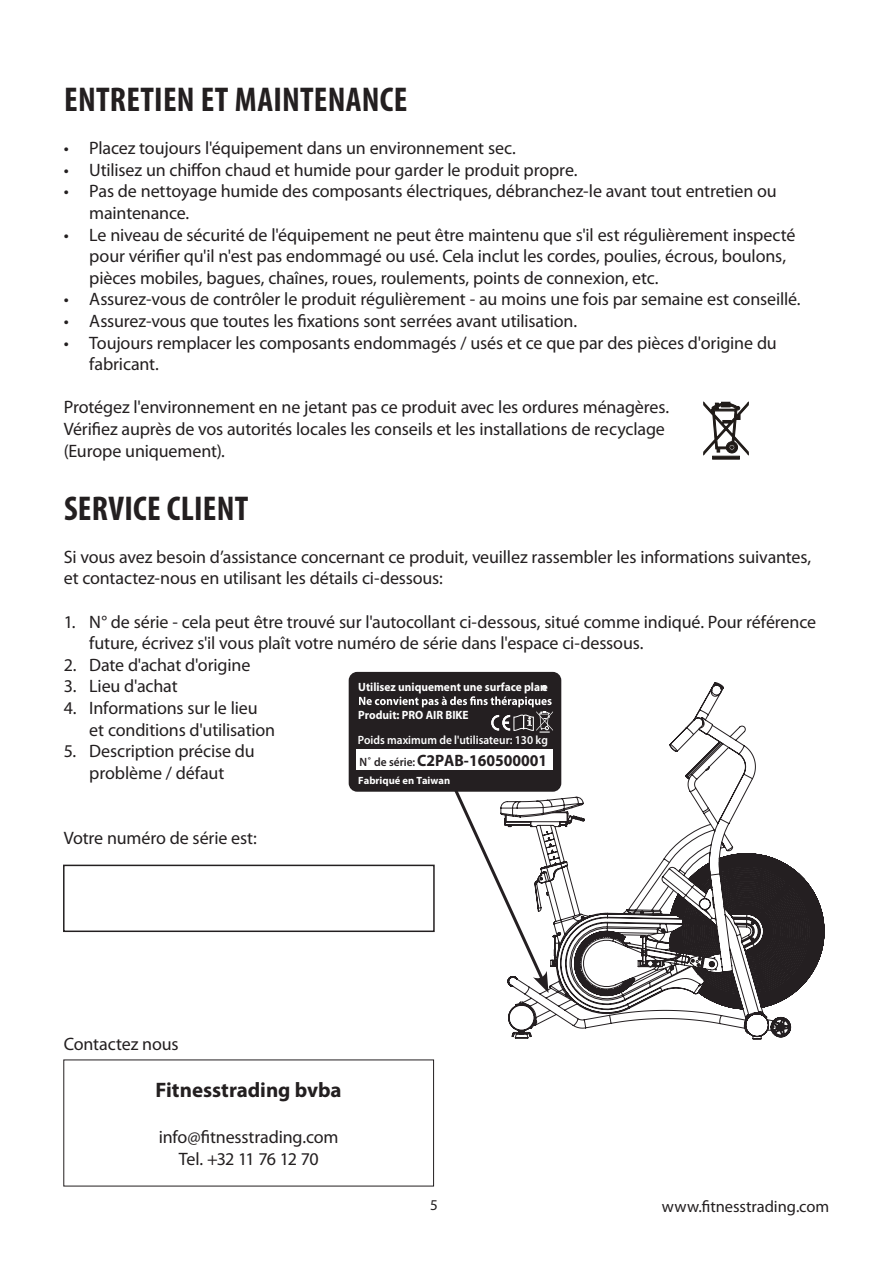
<style>
.page{position:relative;width:893px;height:1263px;background:#fff}
.page>*{position:absolute;margin:0;border:0;box-sizing:border-box;transform-origin:0 0}
.t1{font:700 condensed 34.5px "Myriad Pro";letter-spacing:.01em;color:#231f20}
.t2{font:700 21px "Myriad Pro";letter-spacing:-.005em;color:#231f20}
.t3{font:18px/21.6px "Myriad Pro";letter-spacing:-.01em;color:#231f20}
.t4{font:18px "Myriad Pro";letter-spacing:-.05em;color:#231f20}
.t5{font:700 16.5px "Myriad Pro";color:#241f21;scale:.95 1}
.t6{font:16.5px "Myriad Pro";color:#231f20}
.t7{font:15px "Myriad Pro";color:#231f20}
.t8{font:700 12px "Myriad Pro";color:#fff;scale:.95 1}
.t9{font:600 12px "Myriad Pro";color:#fff;scale:.95 1}
.t10{font:700 10.5px "Myriad Pro";color:#fff}
.s1{font-weight:600;font-size:12px}
</style>
<div class="page">
<svg style="left:703px;top:402px;width:46px;height:57px"></svg>
<svg style="left:455px;top:792px;width:45px;height:99px"></svg>
<div style="left:349px;top:672px;width:212px;height:120px;background:#241f21;border-radius:9px"></div>
<div style="left:356px;top:750px;width:197px;height:20px;background:#fff"></div>
<svg style="left:359px;top:696px;width:141px;height:35px"></svg>
<svg style="left:500px;top:682px;width:325px;height:357px"></svg>
<div style="left:63px;top:865px;width:372px;height:67px;border:2px solid #231f20"></div>
<p class="t1" style="left:64px;top:78px;width:345px">ENTRETIEN ET MAINTENANCE</p>
<p class="t3" style="left:64px;top:138px;width:454px">• Placez toujours l'équipement dans un environnement sec.</p>
<p class="t3" style="left:64px;top:159px;width:515px">• Utilisez un chiffon chaud et humide pour garder le produit propre.</p>
<p class="t3" style="left:89px;top:181px;width:689px;text-indent:-26px">• Pas de nettoyage humide des composants électriques, débranchez-le avant tout entretien ou maintenance.</p>
<p class="t3" style="left:89px;top:224px;width:708px;text-indent:-26px">• Le niveau de sécurité de l'équipement ne peut être maintenu que s'il est régulièrement inspecté pour vérifier qu'il n'est pas endommagé ou usé. Cela inclut les cordes, poulies, écrous, boulons, pièces mobiles, bagues, chaînes, roues, roulements, points de connexion, etc.</p>
<p class="t3" style="left:64px;top:289px;width:738px">• Assurez-vous de contrôler le produit régulièrement - au moins une fois par semaine est conseillé.</p>
<p class="t3" style="left:64px;top:310px;width:515px">• Assurez-vous que toutes les fixations sont serrées avant utilisation.</p>
<p class="t3" style="left:89px;top:332px;width:689px;text-indent:-26px">• Toujours remplacer les composants endommagés / usés et ce que par des pièces d'origine du fabricant.</p>
<p class="t3" style="left:64px;top:397px;width:607px">Protégez l'environnement en ne jetant pas ce produit avec les ordures ménagères.</p>
<p class="t3" style="left:64px;top:418px;width:603px">Vérifiez auprès de vos autorités locales les conseils et les installations de recyclage</p>
<p class="t3" style="left:64px;top:440px;width:163px">(Europe uniquement).</p>
<p class="t1" style="left:64px;top:486px;width:186px">SERVICE CLIENT</p>
<p class="t3" style="left:64px;top:546px;width:749px">Si vous avez besoin d’assistance concernant ce produit, veuillez rassembler les informations suivantes, et contactez-nous en utilisant les détails ci-dessous:</p>
<p class="t3" style="left:89px;top:611px;width:728px;text-indent:-26px">1. N° de série - cela peut être trouvé sur l'autocollant ci-dessous, situé comme indiqué. Pour référence future, écrivez s'il vous plaît votre numéro de série dans l'espace ci-dessous.</p>
<p class="t3" style="left:64px;top:654px;width:188px">2. Date d'achat d'origine</p>
<p class="t3" style="left:64px;top:676px;width:115px">3. Lieu d'achat</p>
<p class="t3" style="left:89px;top:697px;width:187px;text-indent:-26px">4. Informations sur le lieu et conditions d'utilisation</p>
<p class="t3" style="left:64px;top:741px;width:192px;text-align:center">5. Description précise du problème / défaut</p>
<p class="t8" style="left:358px;top:680px;width:201px">Utilisez uniquement une surface plane</p>
<p class="t8" style="left:358px;top:709px;width:118px">Produit: PRO AIR BIKE</p>
<p class="t9" style="left:358px;top:733px;width:202px">Poids maximum de l'utilisateur: 130 kg</p>
<p class="t5" style="left:360px;top:751px;width:199px"><span class="s1">N˚ de série:</span> C2PAB-160500001</p>
<p class="t10" style="left:358px;top:774px;width:93px">Fabriqué en Taiwan</p>
<p class="t3" style="left:64px;top:827px;width:195px">Votre numéro de série est:</p>
<p class="t3" style="left:64px;top:1033px;width:116px">Contactez nous</p>
<p class="t2" style="left:156px;top:1078px;width:187px">Fitnesstrading bvba</p>
<p class="t3" style="left:159px;top:1127px;width:181px">info@fitnesstrading.com</p>
<p class="t4" style="left:179px;top:1149px;width:141px">Tel. +32 11 76 12 70</p>
<p class="t7" style="left:430px;top:1197px;width:9px">5</p>
<p class="t6" style="left:662px;top:1197px;width:169px">www.fitnesstrading.com</p>
</div>
